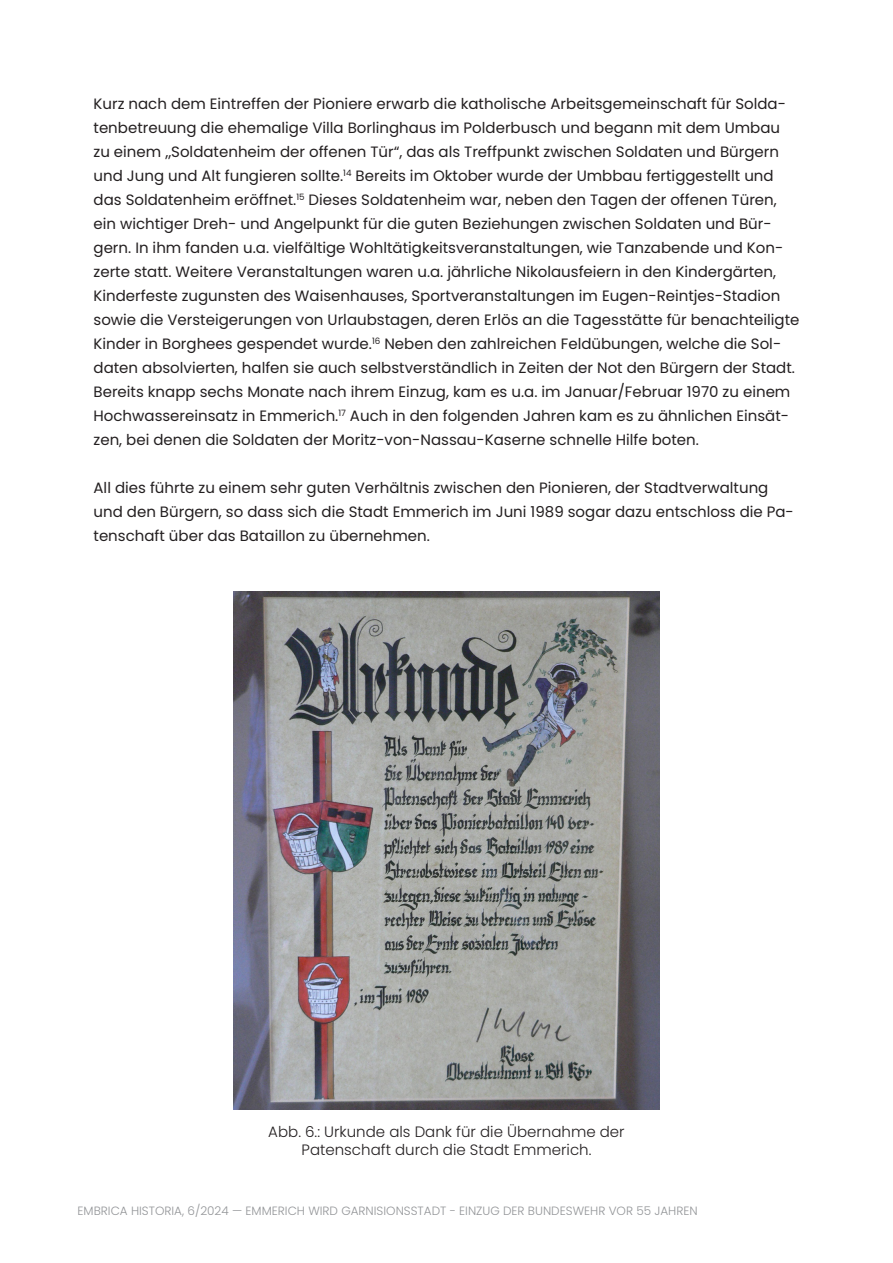
<style>
.page{position:relative;width:893px;height:1263px;background:#fff}
.page>*{position:absolute;margin:0;border:0;box-sizing:border-box;transform-origin:0 0}
.t1{font:15px/24px "Poppins";color:#231f20}
.t2{font:300 15px "Poppins";color:#231f20}
.t3{font:300 12px "Poppins";color:#939598}
</style>
<div class="page">
<img style="left:234px;top:591px;width:425px;height:518px">
<p class="t1" style="left:94px;top:92px;width:707px">Kurz nach dem Eintreffen der Pioniere erwarb die katholische Arbeitsgemeinschaft für Solda&shy;tenbetreuung die ehemalige Villa Borlinghaus im Polderbusch und begann mit dem Umbau zu einem „Soldatenheim der offenen Tür“, das als Treffpunkt zwischen Soldaten und Bürgern und Jung und Alt fungieren sollte.<sup>14</sup> Bereits im Oktober wurde der Umbbau fertiggestellt und das Soldatenheim eröffnet.<sup>15</sup> Dieses Soldatenheim war, neben den Tagen der offenen Türen, ein wichtiger Dreh- und Angelpunkt für die guten Beziehungen zwischen Soldaten und Bür&shy;gern. In ihm fanden u.a. vielfältige Wohltätigkeitsveranstaltungen, wie Tanzabende und Kon&shy;zerte statt. Weitere Veranstaltungen waren u.a. jährliche Nikolausfeiern in den Kindergärten, Kinderfeste zugunsten des Waisenhauses, Sportveranstaltungen im Eugen-Reintjes-Stadion sowie die Versteigerungen von Urlaubstagen, deren Erlös an die Tagesstätte für benachteiligte Kinder in Borghees gespendet wurde.<sup>16</sup> Neben den zahlreichen Feldübungen, welche die Sol&shy;daten absolvierten, halfen sie auch selbstverständlich in Zeiten der Not den Bürgern der Stadt.<br>Bereits knapp sechs Monate nach ihrem Einzug, kam es u.a. im Januar/Februar 1970 zu einem Hochwassereinsatz in Emmerich.<sup>17</sup> Auch in den folgenden Jahren kam es zu ähnlichen Einsät&shy;zen, bei denen die Soldaten der Moritz-von-Nassau-Kaserne schnelle Hilfe boten.</p>
<p class="t1" style="left:94px;top:476px;width:702px">All dies führte zu einem sehr guten Verhältnis zwischen den Pionieren, der Stadtverwaltung und den Bürgern, so dass sich die Stadt Emmerich im Juni 1989 sogar dazu entschloss die Pa&shy;tenschaft über das Bataillon zu übernehmen.</p>
<p class="t2" style="left:268px;top:1122px;width:358px">Abb. 6.: Urkunde als Dank für die Übernahme der</p>
<p class="t2" style="left:302px;top:1140px;width:291px">Patenschaft durch die Stadt Emmerich.</p>
<p class="t3" style="left:78px;top:1203px;width:622px">EMBRICA HISTORIA, 6/2024 — EMMERICH WIRD GARNISIONSSTADT - EINZUG DER BUNDESWEHR VOR 55 JAHREN</p>
</div>
